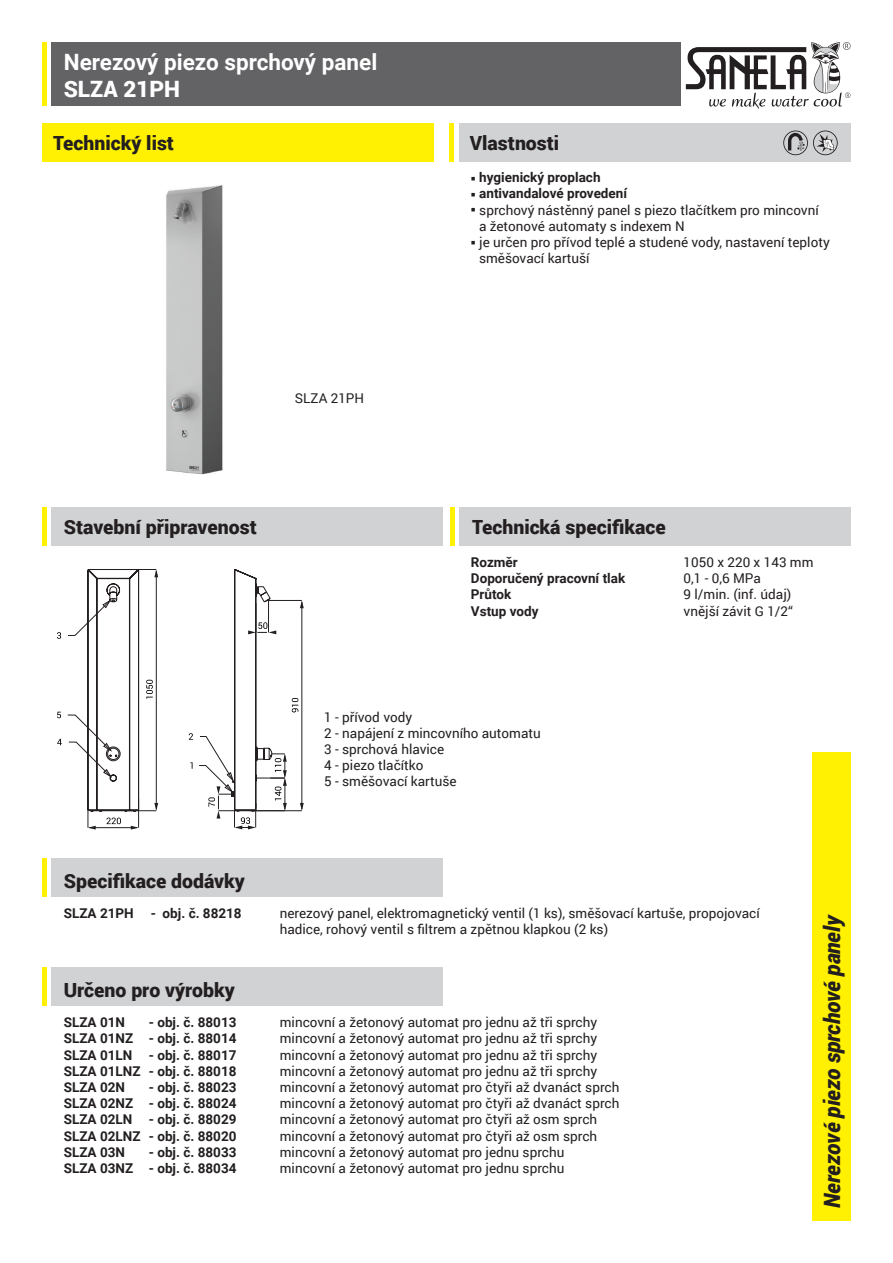
<style>
.page{position:relative;width:893px;height:1263px;background:#fff}
.page>*{position:absolute;margin:0;border:0;box-sizing:border-box;transform-origin:0 0}
.t1{font:italic 900 22.5px "Roboto";letter-spacing:-.005em;color:#231f20;scale:.95 1}
.t2{font:700 22.5px "Roboto";color:#fff}
.t3{font:900 22.5px "Roboto";color:#fff}
.t4{font:900 19.5px "Roboto";color:#231f20}
.t5{font:13.5px/16.2px "Roboto";color:#231f20}
.t6{font:700 13.5px "Roboto";color:#231f20}
</style>
<div class="page">
<div style="left:51px;top:43px;width:629px;height:63px;background:#636366"></div>
<div style="left:459px;top:123px;width:391px;height:39px;background:#d1d2d4"></div>
<div style="left:51px;top:507px;width:391px;height:38px;background:#d1d2d4"></div>
<div style="left:812px;top:752px;width:38px;height:468px;background:#fff101"></div>
<hr style="left:43px;top:43px;width:4px;height:63px;background:#fff101">
<hr style="left:43px;top:507px;width:4px;height:38px;background:#fff101">
<div style="left:459px;top:507px;width:391px;height:38px;background:#d1d2d4"></div>
<hr style="left:451px;top:507px;width:4px;height:38px;background:#fff101">
<hr style="left:450px;top:123px;width:4px;height:39px;background:#fff101">
<div style="left:51px;top:858px;width:391px;height:38px;background:#d1d2d4"></div>
<hr style="left:43px;top:858px;width:4px;height:38px;background:#fff101">
<img style="left:166px;top:185px;width:57px;height:290px">
<svg style="left:686px;top:42px;width:164px;height:67px"></svg>
<svg style="left:57px;top:569px;width:247px;height:260px"></svg>
<div style="left:43px;top:123px;width:391px;height:39px;background:#fff101"></div>
<svg style="left:783px;top:131px;width:55px;height:24px"></svg>
<div style="left:51px;top:967px;width:391px;height:39px;background:#d1d2d4"></div>
<hr style="left:43px;top:967px;width:4px;height:39px;background:#fff101">
<p class="t2" style="left:64px;top:47px;width:315px">Nerezový piezo sprchový panel</p>
<p class="t3" style="left:64px;top:73px;width:118px">SLZA 21PH</p>
<p class="t4" style="left:53px;top:129px;width:122px">Technický list</p>
<p class="t5" style="left:295px;top:390px;width:71px">SLZA 21PH</p>
<p class="t4" style="left:64px;top:513px;width:194px">Stavební připravenost</p>
<p class="t4" style="left:470px;top:129px;width:91px">Vlastnosti</p>
<p class="t6" style="left:471px;top:168px;width:131px">○ hygienický proplach</p>
<p class="t6" style="left:471px;top:184px;width:158px">○ antivandalové provedení</p>
<p class="t5" style="left:471px;top:201px;width:349px">○ sprchový nástěnný panel s piezo tlačítkem pro mincovní</p>
<p class="t5" style="left:479px;top:217px;width:207px">a žetonové automaty s indexem N</p>
<p class="t5" style="left:479px;top:233px;width:352px;text-indent:-8px">○ je určen pro přívod teplé a studené vody, nastavení teploty směšovací kartuší</p>
<p class="t4" style="left:472px;top:513px;width:195px">Technická specifikace</p>
<p class="t6" style="left:471px;top:553px;width:48px">Rozměr</p>
<p class="t5" style="left:684px;top:554px;width:131px">1050 x 220 x 143 mm</p>
<p class="t6" style="left:471px;top:569px;width:156px">Doporučený pracovní tlak</p>
<p class="t5" style="left:683px;top:570px;width:79px">0,1 - 0,6 MPa</p>
<p class="t6" style="left:471px;top:585px;width:42px">Průtok</p>
<p class="t5" style="left:684px;top:586px;width:109px">9 l/min. (inf. údaj)</p>
<p class="t6" style="left:471px;top:601px;width:69px">Vstup vody</p>
<p class="t5" style="left:684px;top:602px;width:111px">vnější závit G 1/2“</p>
<p class="t5" style="left:324px;top:708px;width:89px">1 - přívod vody</p>
<p class="t5" style="left:324px;top:724px;width:218px">2 - napájení z mincovního automatu</p>
<p class="t5" style="left:324px;top:740px;width:122px">3 - sprchová hlavice</p>
<p class="t5" style="left:324px;top:757px;width:101px">4 - piezo tlačítko</p>
<p class="t5" style="left:324px;top:773px;width:134px">5 - směšovací kartuše</p>
<p class="t4" style="left:64px;top:867px;width:183px">Specifikace dodávky</p>
<p class="t6" style="left:64px;top:903px;width:179px">SLZA 21PH - obj. č. 88218</p>
<p class="t5" style="left:280px;top:904px;width:481px">nerezový panel, elektromagnetický ventil (1 ks), směšovací kartuše, propojovací hadice, rohový ventil s filtrem a zpětnou klapkou (2 ks)</p>
<p class="t4" style="left:64px;top:976px;width:173px">Určeno pro výrobky</p>
<p class="t6" style="left:64px;top:1013px;width:63px">SLZA 01N</p>
<p class="t6" style="left:149px;top:1013px;width:89px">- obj. č. 88013</p>
<p class="t5" style="left:280px;top:1014px;width:319px">mincovní a žetonový automat pro jednu až tři sprchy</p>
<p class="t6" style="left:64px;top:1029px;width:174px">SLZA 01NZ - obj. č. 88014</p>
<p class="t5" style="left:280px;top:1030px;width:319px">mincovní a žetonový automat pro jednu až tři sprchy</p>
<p class="t6" style="left:64px;top:1045px;width:174px">SLZA 01LN - obj. č. 88017</p>
<p class="t5" style="left:280px;top:1046px;width:319px">mincovní a žetonový automat pro jednu až tři sprchy</p>
<p class="t6" style="left:64px;top:1061px;width:174px">SLZA 01LNZ - obj. č. 88018</p>
<p class="t5" style="left:280px;top:1062px;width:319px">mincovní a žetonový automat pro jednu až tři sprchy</p>
<p class="t6" style="left:64px;top:1078px;width:63px">SLZA 02N</p>
<p class="t6" style="left:149px;top:1078px;width:89px">- obj. č. 88023</p>
<p class="t5" style="left:280px;top:1078px;width:341px">mincovní a žetonový automat pro čtyři až dvanáct sprch</p>
<p class="t6" style="left:64px;top:1094px;width:174px">SLZA 02NZ - obj. č. 88024</p>
<p class="t5" style="left:280px;top:1095px;width:341px">mincovní a žetonový automat pro čtyři až dvanáct sprch</p>
<p class="t6" style="left:64px;top:1110px;width:174px">SLZA 02LN - obj. č. 88029</p>
<p class="t5" style="left:280px;top:1111px;width:319px">mincovní a žetonový automat pro čtyři až osm sprch</p>
<p class="t6" style="left:64px;top:1126px;width:174px">SLZA 02LNZ - obj. č. 88020</p>
<p class="t5" style="left:280px;top:1127px;width:319px">mincovní a žetonový automat pro čtyři až osm sprch</p>
<p class="t6" style="left:64px;top:1142px;width:63px">SLZA 03N</p>
<p class="t6" style="left:149px;top:1142px;width:89px">- obj. č. 88033</p>
<p class="t5" style="left:280px;top:1143px;width:286px">mincovní a žetonový automat pro jednu sprchu</p>
<p class="t6" style="left:64px;top:1159px;width:174px">SLZA 03NZ - obj. č. 88034</p>
<p class="t5" style="left:280px;top:1159px;width:286px">mincovní a žetonový automat pro jednu sprchu</p>
<p class="t1" style="left:816px;top:1208px;width:311px;rotate:-90deg">Nerezové piezo sprchové panely</p>
</div>
